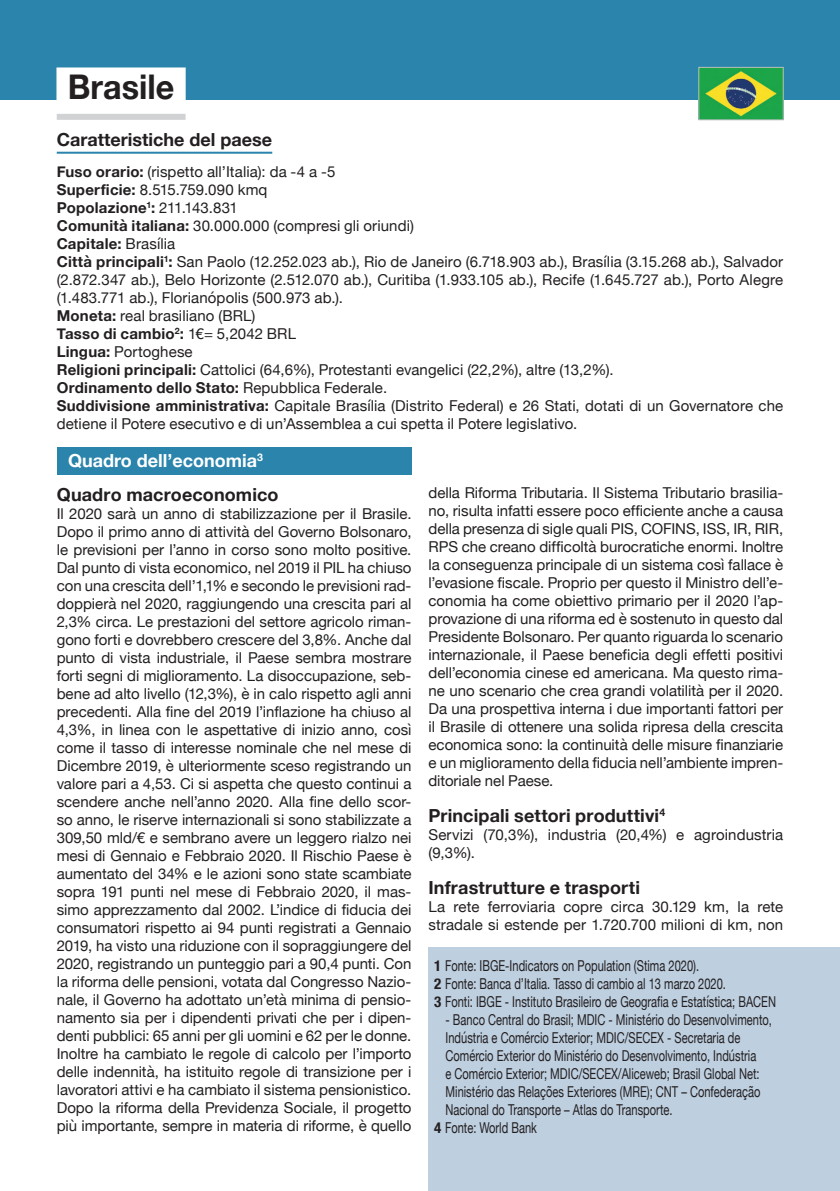
<style>
.page{position:relative;width:840px;height:1191px;background:#fff}
.page>*{position:absolute;margin:0;border:0;box-sizing:border-box;transform-origin:0 0}
.t1{font:700 34px "Helvetica Neue";color:#231f20;scale:.95 1}
.t2{font:700 18px "Helvetica Neue";letter-spacing:.005em;color:#231f20}
.t3{font:700 18px "Helvetica Neue";color:#fff}
.t4{font:15px/18px "Helvetica Neue";color:#231f20;text-align:justify}
.t5{font:15px/18px "Helvetica Neue";color:#231f20;scale:.74 1}
.t6{font:700 15px "Helvetica Neue";letter-spacing:.015em;color:#231f20}
.s1{font-weight:700}
.s2{font-weight:400}
.s3{font-weight:700;font-stretch:condensed}
</style>
<div class="page">
<div style="left:0;top:0;width:839px;height:99px;background:#2a84ac"></div>
<img style="left:700px;top:69px;width:81px;height:49px">
<div style="left:698px;top:67px;width:85px;height:53px;border:1px solid #bcbdc0"></div>
<div style="left:57px;top:114px;width:128px;height:6px;background:#d1d2d4"></div>
<div style="left:56px;top:67px;width:129px;height:36px;background:#fff"></div>
<hr style="left:57px;top:152px;width:215px;height:2px;background:#2a84ac">
<div style="left:57px;top:447px;width:354px;height:27px;background:#2a84ac"></div>
<div style="left:428px;top:947px;width:411px;height:244px;background:#becfe0"></div>
<p class="t1" style="left:68px;top:60px;width:113px">Brasile</p>
<p class="t2" style="left:57px;top:125px;width:217px">Caratteristiche del paese</p>
<p class="t4" style="left:57px;top:164px;width:280px"><span class="s1">Fuso orario:</span> (rispetto all’Italia): da -4 a -5</p>
<p class="t4" style="left:57px;top:182px;width:212px"><span class="s1">Superficie:</span> 8.515.759.090 kmq</p>
<p class="t6" style="left:57px;top:196px;width:182px">Popolazione<sup>1</sup>: <span class="s2">211.143.831</span></p>
<p class="t4" style="left:57px;top:218px;width:359px"><span class="s1">Comunità italiana:</span> 30.000.000 (compresi gli oriundi)</p>
<p class="t6" style="left:57px;top:232px;width:120px">Capitale: <span class="s2">Brasília</span></p>
<p class="t4" style="left:57px;top:254px;width:727px"><span class="s1">Città principali</span><sup>1</sup><span class="s1">:</span> San Paolo (12.252.023 ab.), Rio de Janeiro (6.718.903 ab.), Brasília (3.15.268 ab.), Salvador (2.872.347 ab.), Belo Horizonte (2.512.070 ab.), Curitiba (1.933.105 ab.), Recife (1.645.727 ab.), Porto Alegre (1.483.771 ab.), Florianópolis (500.973 ab.).</p>
<p class="t4" style="left:57px;top:308px;width:200px"><span class="s1">Moneta:</span> real brasiliano (BRL)</p>
<p class="t6" style="left:57px;top:322px;width:241px">Tasso di cambio<sup>2</sup>: <span class="s2">1€= 5,2042 BRL</span></p>
<p class="t4" style="left:57px;top:344px;width:137px"><span class="s1">Lingua:</span> Portoghese</p>
<p class="t4" style="left:57px;top:362px;width:558px"><span class="s1">Religioni principali:</span> Cattolici (64,6%), Protestanti evangelici (22,2%), altre (13,2%).</p>
<p class="t6" style="left:57px;top:376px;width:332px">Ordinamento dello Stato: <span class="s2">Repubblica Federale.</span></p>
<p class="t4" style="left:57px;top:398px;width:727px"><span class="s1">Suddivisione amministrativa:</span> Capitale Brasília (Distrito Federal) e 26 Stati, dotati di un Governatore che detiene il Potere esecutivo e di un’Assemblea a cui spetta il Potere legislativo.</p>
<p class="t3" style="left:68px;top:446px;width:196px">Quadro dell’economia<sup>3</sup></p>
<p class="t2" style="left:57px;top:480px;width:223px">Quadro macroeconomico</p>
<p class="t4" style="left:57px;top:505px;width:356px">Il 2020 sarà un anno di stabilizzazione per il Brasile.<br>Dopo il primo anno di attività del Governo Bolsonaro, le previsioni per l’anno in corso sono molto positive.<br>Dal punto di vista economico, nel 2019 il PIL ha chiuso con una crescita dell’1,1% e secondo le previsioni rad&shy;doppierà nel 2020, raggiungendo una crescita pari al 2,3% circa. Le prestazioni del settore agricolo riman&shy;gono forti e dovrebbero crescere del 3,8%. Anche dal punto di vista industriale, il Paese sembra mostrare forti segni di miglioramento. La disoccupazione, seb&shy;bene ad alto livello (12,3%), è in calo rispetto agli anni precedenti. Alla fine del 2019 l’inflazione ha chiuso al 4,3%, in linea con le aspettative di inizio anno, così come il tasso di interesse nominale che nel mese di Dicembre 2019, è ulteriormente sceso registrando un valore pari a 4,53. Ci si aspetta che questo continui a scendere anche nell’anno 2020. Alla fine dello scor&shy;so anno, le riserve internazionali si sono stabilizzate a 309,50 mld/€ e sembrano avere un leggero rialzo nei mesi di Gennaio e Febbraio 2020. Il Rischio Paese è aumentato del 34% e le azioni sono state scambiate sopra 191 punti nel mese di Febbraio 2020, il mas&shy;simo apprezzamento dal 2002. L’indice di fiducia dei consumatori rispetto ai 94 punti registrati a Gennaio 2019, ha visto una riduzione con il sopraggiungere del 2020, registrando un punteggio pari a 90,4 punti. Con la riforma delle pensioni, votata dal Congresso Nazio&shy;nale, il Governo ha adottato un’età minima di pensio&shy;namento sia per i dipendenti privati che per i dipen&shy;denti pubblici: 65 anni per gli uomini e 62 per le donne.<br>Inoltre ha cambiato le regole di calcolo per l’importo delle indennità, ha istituito regole di transizione per i lavoratori attivi e ha cambiato il sistema pensionistico.<br>Dopo la riforma della Previdenza Sociale, il progetto più importante, sempre in materia di riforme, è quello</p>
<p class="t4" style="left:428px;top:484px;width:356px">della Riforma Tributaria. Il Sistema Tributario brasilia&shy;no, risulta infatti essere poco efficiente anche a causa della presenza di sigle quali PIS, COFINS, ISS, IR, RIR, RPS che creano difficoltà burocratiche enormi. Inoltre la conseguenza principale di un sistema così fallace è l’evasione fiscale. Proprio per questo il Ministro dell’e&shy;conomia ha come obiettivo primario per il 2020 l’ap&shy;provazione di una riforma ed è sostenuto in questo dal Presidente Bolsonaro. Per quanto riguarda lo scenario internazionale, il Paese beneficia degli effetti positivi dell’economia cinese ed americana. Ma questo rima&shy;ne uno scenario che crea grandi volatilità per il 2020.<br>Da una prospettiva interna i due importanti fattori per il Brasile di ottenere una solida ripresa della crescita economica sono: la continuità delle misure finanziarie e un miglioramento della fiducia nell’ambiente impren&shy;ditoriale nel Paese.</p>
<p class="t2" style="left:428px;top:801px;width:238px">Principali settori produttivi<sup>4</sup></p>
<p class="t4" style="left:428px;top:826px;width:356px">Servizi (70,3%), industria (20,4%) e agroindustria (9,3%).</p>
<p class="t2" style="left:428px;top:873px;width:213px">Infrastrutture e trasporti</p>
<p class="t4" style="left:428px;top:898px;width:356px">La rete ferroviaria copre circa 30.129 km, la rete stradale si estende per 1.720.700 milioni di km, non</p>
<p class="t5" style="left:434px;top:957px;width:359px"><span class="s3">1</span> Fonte: IBGE-Indicators on Population (Stima 2020).</p>
<p class="t5" style="left:434px;top:975px;width:395px"><span class="s3">2</span> Fonte: Banca d’Italia. Tasso di cambio al 13 marzo 2020.</p>
<p class="t5" style="left:434px;top:993px;width:463px"><span class="s3">3</span> Fonti: IBGE - Instituto Brasileiro de Geografia e Estatística; BACEN</p>
<p class="t5" style="left:445px;top:1011px;width:442px">- Banco Central do Brasil; MDIC - Ministério do Desenvolvimento, Indústria e Comércio Exterior; MDIC/SECEX - Secretaria de Comércio Exterior do Ministério do Desenvolvimento, Indústria<br>e Comércio Exterior; MDIC/SECEX/Aliceweb; Brasil Global Net:<br>Ministério das Relações Exteriores (MRE); CNT – Confederação Nacional do Transporte – Atlas do Transporte.</p>
<p class="t5" style="left:434px;top:1119px;width:140px"><span class="s3">4</span> Fonte: World Bank</p>
</div>
